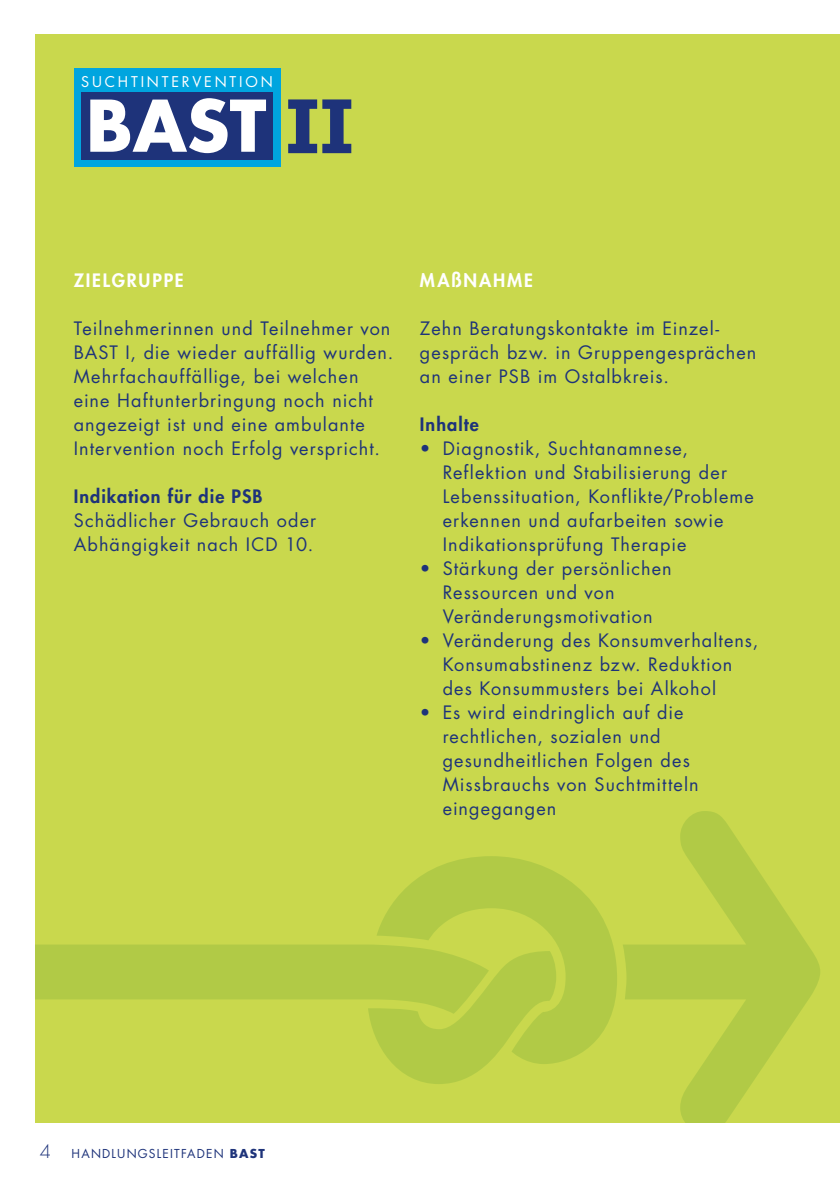
<style>
.page{position:relative;width:840px;height:1191px;background:#fff}
.page>*{position:absolute;margin:0;border:0;box-sizing:border-box;transform-origin:0 0}
.Fragen{font:700 69.2px "Futura Std";color:#fff}
.Text_light_9_12{font:18px/24px "Futura Std";letter-spacing:.06em;color:#1e337a}
.Text_light_9_12-2{font:800 18px "Futura Std";letter-spacing:.055em;color:#1e337a}
.Überschrift_grün{font:800 18px "Futura Std";letter-spacing:.105em;color:#fff}
.t1{font:14.4px "Futura Std";letter-spacing:.195em;color:#fff}
.t2{font:12px "Futura Std";letter-spacing:.1em;color:#1e337a}
.s1{font-family:"Tahoma";font-size:73.8px;color:#1e337a}
.s2{font-weight:300;font-size:18px}
.s3{font-weight:700}
</style>
<div class="page">
<div style="left:34px;top:34px;width:805px;height:1089px;background:#c9d84d"></div>
<div style="left:74px;top:68px;width:206px;height:98px;background:#00a5df"></div>
<div style="left:82px;top:93px;width:191px;height:67px;background:#1e337a"></div>
<svg style="left:34px;top:811px;width:785px;height:312px"></svg>
<p class="t1" style="left:81px;top:73px;width:193px">SUCHTINTERVENTION</p>
<h1 class="Fragen" style="left:86px;top:80px;width:270px">BAST <span class="s1">II</span></h1>
<h2 class="Überschrift_grün" style="left:74px;top:269px;width:111px">ZIELGRUPPE</h2>
<p class="Text_light_9_12" style="left:74px;top:317px;width:321px">Teilnehmerinnen und Teilnehmer von<br>BAST I, die wieder auffällig wurden.</p>
<p class="Text_light_9_12" style="left:74px;top:365px;width:286px">Mehrfachauffällige, bei welchen</p>
<p class="Text_light_9_12" style="left:74px;top:389px;width:300px">eine Haftunterbringung noch nicht angezeigt ist und eine ambulante</p>
<p class="Text_light_9_12" style="left:74px;top:437px;width:307px">Intervention noch Erfolg verspricht.</p>
<p class="Text_light_9_12-2" style="left:74px;top:485px;width:190px">Indikation für die PSB</p>
<p class="Text_light_9_12" style="left:74px;top:509px;width:244px">Schädlicher Gebrauch oder<br>Abhängigkeit nach ICD 10.</p>
<h3 class="Überschrift_grün" style="left:420px;top:269px;width:114px">MAßNAHME</h3>
<p class="Text_light_9_12" style="left:420px;top:317px;width:338px">Zehn Beratungskontakte im Einzel&shy;gespräch bzw. in Gruppengesprächen an einer PSB im Ostalbkreis.</p>
<p class="Text_light_9_12-2" style="left:420px;top:413px;width:60px">Inhalte</p>
<p class="Text_light_9_12" style="left:442px;top:437px;width:312px;text-indent:-23px">• Diagnostik, Suchtanamnese, Reflektion und Stabilisierung der Lebenssituation, Konflikte/Probleme erkennen und aufarbeiten sowie Indikationsprüfung Therapie</p>
<p class="Text_light_9_12" style="left:442px;top:557px;width:230px;text-indent:-23px">• Stärkung der persönlichen<br>Ressourcen und von<br>Veränderungsmotivation</p>
<p class="Text_light_9_12" style="left:442px;top:629px;width:317px;text-indent:-23px">• Veränderung des Konsumverhaltens,<br>Konsumabstinenz bzw. Reduktion des Konsummusters bei Alkohol</p>
<p class="Text_light_9_12" style="left:442px;top:701px;width:257px;text-indent:-23px">• Es wird eindringlich auf die rechtlichen, sozialen und gesundheitlichen Folgen des<br>Missbrauchs von Suchtmitteln eingegangen</p>
<p class="t2" style="left:40px;top:1145px;width:226px"><span class="s2">4</span> HANDLUNGSLEITFADEN <span class="s3">BAST</span></p>
</div>
